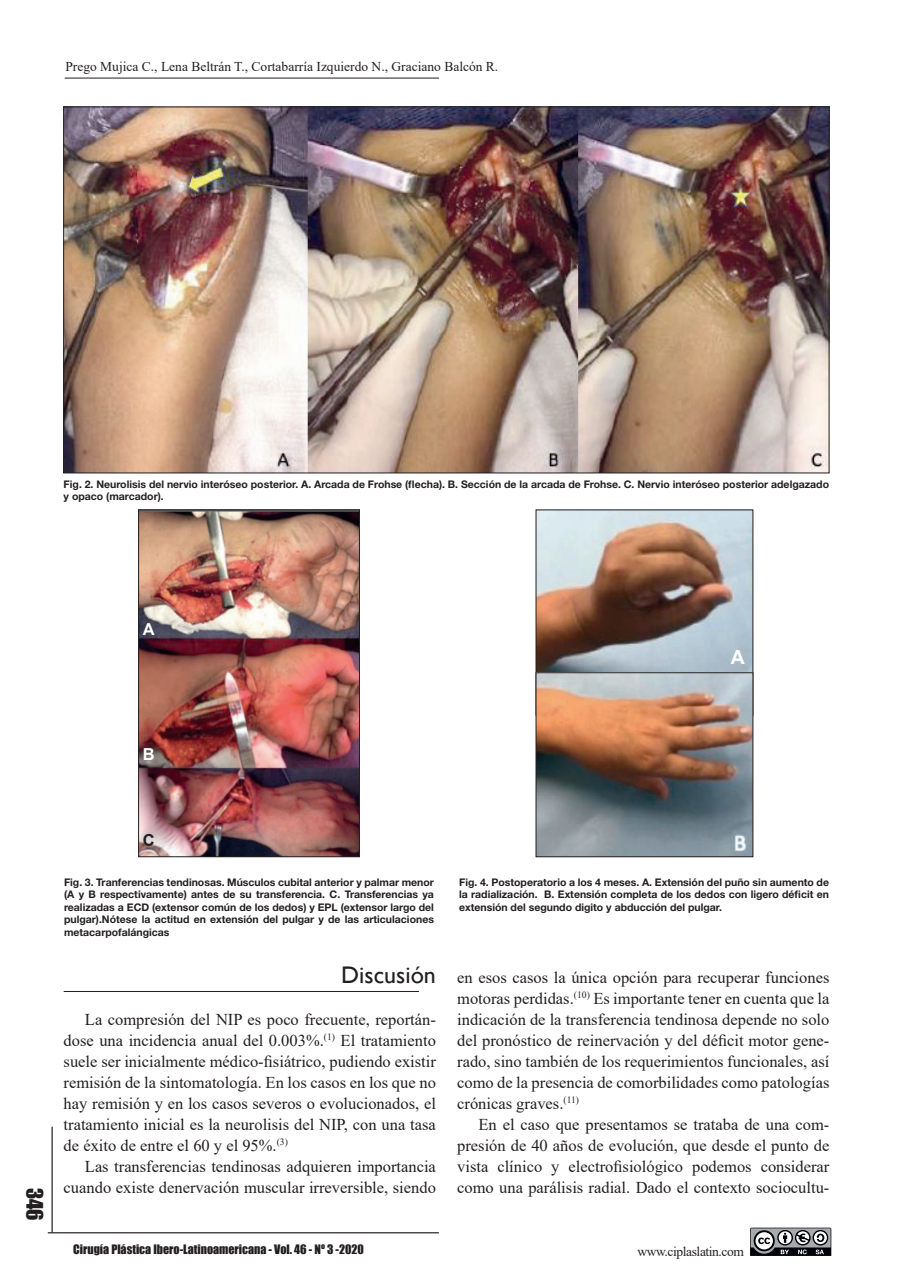
<style>
.page{position:relative;width:902px;height:1272px;background:#fff}
.page>*{position:absolute;margin:0;border:0;box-sizing:border-box;transform-origin:0 0}
.t1{font:24px "Gill Sans";color:#231f20}
.t2{font:21px "Impact";color:#231f20}
.t3{font:700 19.5px "Arial";color:#fff}
.t4{font:16.5px/21px "Times New Roman";color:#231f20;text-align:justify}
.t5{font:700 16.5px "Arial";color:#fff}
.t6{font:700 16.5px "Arial";color:#231f20}
.t7{font:13.5px "Times New Roman";color:#231f20}
.t8{font:13.5px "Times New Roman";letter-spacing:-.03em;color:#231f20}
.t9{font:12px "Impact";color:#231f20}
.t10{font:700 10.5px/12.6px "Helvetica Neue";color:#231f20;text-align:justify}
</style>
<div class="page">
<svg style="left:750px;top:1228px;width:81px;height:28px;background:#6f7174"></svg>
<hr style="left:65px;top:78px;width:374px;height:1px;background:#231f20">
<hr style="left:52px;top:1127px;width:1px;height:105px;background:#231f20">
<hr style="left:48px;top:1232px;width:391px;height:1px;background:#231f20">
<img style="left:65px;top:109px;width:762px;height:362px">
<img style="left:140px;top:512px;width:218px;height:343px">
<div style="left:138px;top:510px;width:222px;height:347px;border:1px solid #231f20"></div>
<img style="left:538px;top:512px;width:213px;height:160px">
<img style="left:538px;top:674px;width:213px;height:181px">
<div style="left:536px;top:672px;width:217px;height:185px;border:1px solid #231f20"></div>
<hr style="left:64px;top:991px;width:355px;height:1px;background:#231f20">
<p class="t7" style="left:65px;top:56px;width:434px">Prego Mujica C., Lena Beltrán T., Cortabarría Izquierdo N., Graciano Balcón R.</p>
<p class="t10" style="left:64px;top:478px;width:767px">Fig. 2. Neurolisis del nervio interóseo posterior. A. Arcada de Frohse (flecha). B. Sección de la arcada de Frohse. C. Nervio interóseo posterior adelgazado y opaco (marcador).</p>
<p class="t5" style="left:143px;top:618px;width:13px">A</p>
<p class="t3" style="left:731px;top:643px;width:16px">A</p>
<p class="t5" style="left:143px;top:743px;width:13px">B</p>
<p class="t2" style="left:51px;top:1188px;width:35px;rotate:90deg">346</p>
<p class="t6" style="left:143px;top:828px;width:13px">C</p>
<p class="t10" style="left:64px;top:876px;width:371px">Fig. 3. Tranferencias tendinosas. Músculos cubital anterior y palmar menor (A y B respectivamente) antes de su transferencia. C. Transferencias ya realizadas a ECD (extensor común de los dedos) y EPL (extensor largo del pulgar).Nótese la actitud en extensión del pulgar y de las articulaciones metacarpofalángicas</p>
<p class="t10" style="left:459px;top:876px;width:371px">Fig. 4. Postoperatorio a los 4 meses. A. Extensión del puño sin aumento de la radialización. B. Extensión completa de los dedos con ligero déficit en extensión del segundo digito y abducción del pulgar.</p>
<h1 class="t1" style="left:341px;top:960px;width:96px">Discusión</h1>
<p class="t4" style="left:64px;top:1008px;width:374px;text-indent:21px">La compresión del NIP es poco frecuente, reportán&shy;dose una incidencia anual del 0.003%.<sup>(1)</sup> El tratamiento suele ser inicialmente médico-fisiátrico, pudiendo existir remisión de la sintomatología. En los casos en los que no hay remisión y en los casos severos o evolucionados, el tratamiento inicial es la neurolisis del NIP, con una tasa de éxito de entre el 60 y el 95%.<sup>(3)</sup></p>
<p class="t4" style="left:64px;top:1155px;width:374px;text-align:right">Las transferencias tendinosas adquieren importancia cuando existe denervación muscular irreversible, siendo</p>
<p class="t4" style="left:457px;top:966px;width:374px">en esos casos la única opción para recuperar funciones motoras perdidas.<sup>(10)</sup> Es importante tener en cuenta que la indicación de la transferencia tendinosa depende no solo del pronóstico de reinervación y del déficit motor gene&shy;rado, sino también de los requerimientos funcionales, así como de la presencia de comorbilidades como patologías crónicas graves.<sup>(11)</sup></p>
<p class="t4" style="left:457px;top:1113px;width:374px;text-indent:21px">En el caso que presentamos se trataba de una com&shy;presión de 40 años de evolución, que desde el punto de vista clínico y electrofisiológico podemos considerar como una parálisis radial. Dado el contexto sociocultu-</p>
<p class="t9" style="left:73px;top:1240px;width:292px">Cirugía Plástica Ibero-Latinoamericana - Vol. 46 - Nº 3 -2020</p>
<p class="t8" style="left:637px;top:1242px;width:108px">www.ciplaslatin.com</p>
</div>
